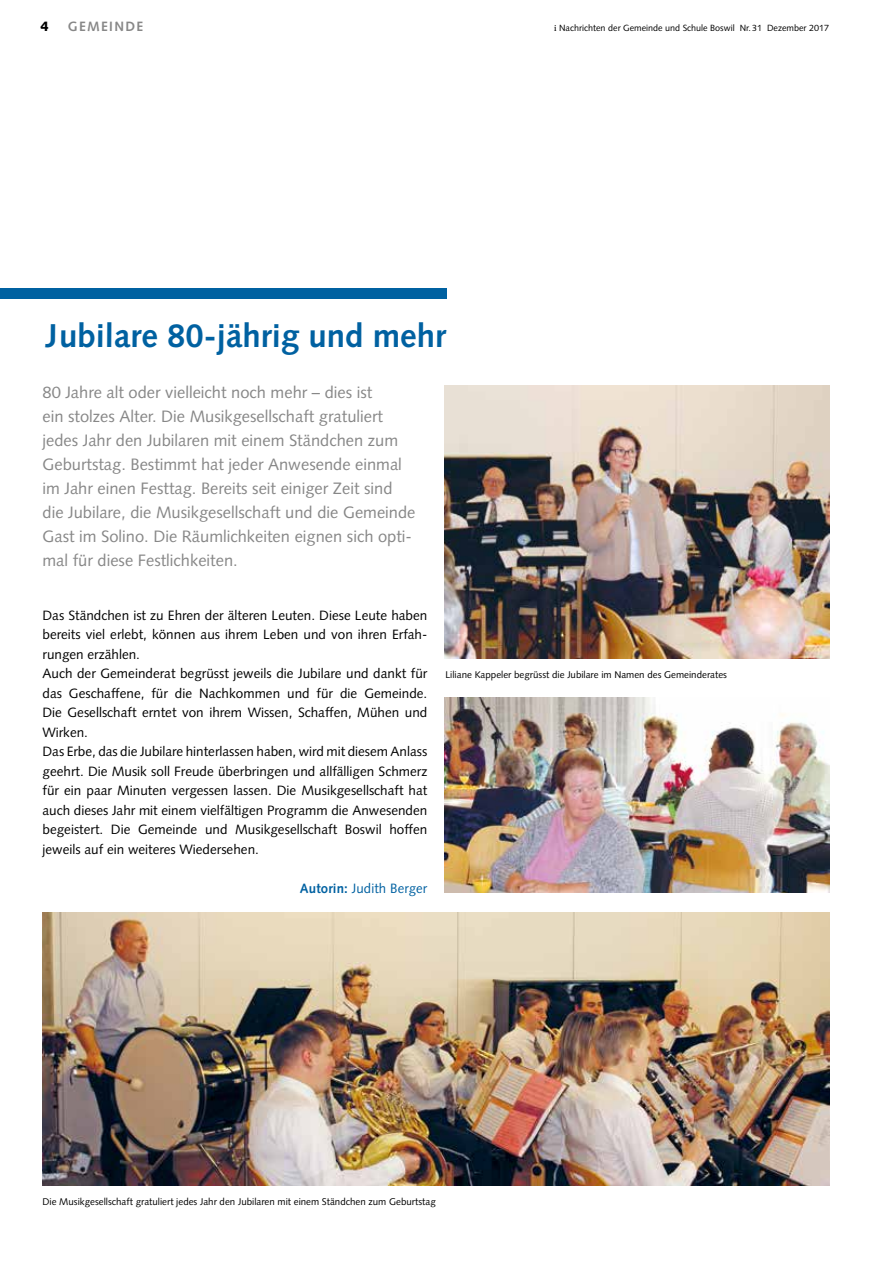
<style>
.page{position:relative;width:893px;height:1263px;background:#fff}
.page>*{position:absolute;margin:0;border:0;box-sizing:border-box;transform-origin:0 0}
.t1{font:700 33px "Syntax LT Std";color:#0061a1}
.t2{font:16.5px/24px "Syntax LT Std";color:#878787}
.t3{font:13.5px/19.5px "Syntax LT Std";color:#000}
.t4{font:13.5px "Syntax LT Std";letter-spacing:.01em;color:#0061a1}
.t5{font:700 13.5px "Syntax LT Std";letter-spacing:.1em;color:#878787}
.t6{font:900 13.5px "Syntax LT Std";color:#000}
.t7{font:9.75px "Syntax LT Std";color:#000}
.t8{font:9px "Syntax LT Std";color:#000}
.s1{font-family:"Utopia Std"}
.s2{font-weight:700}
</style>
<div class="page">
<div style="left:0;top:288px;width:446px;height:10px;background:#0061a1"></div>
<img style="left:444px;top:385px;width:385px;height:274px">
<img style="left:444px;top:697px;width:385px;height:196px">
<img style="left:43px;top:912px;width:786px;height:273px">
<p class="t6" style="left:40px;top:18px;width:10px">4</p>
<p class="t5" style="left:68px;top:19px;width:77px">GEMEINDE</p>
<p class="t8" style="left:554px;top:23px;width:276px"><span class="s1">i</span> Nachrichten der Gemeinde und Schule Boswil Nr.31 Dezember 2017</p>
<h1 class="t1" style="left:46px;top:316px;width:401px">Jubilare 80-jährig und mehr</h1>
<p class="t2" style="left:43px;top:380px;width:374px">80 Jahre alt oder vielleicht noch mehr – dies ist<br>ein stolzes Alter. Die Musikgesellschaft gratuliert jedes Jahr den Jubilaren mit einem Ständchen zum Geburtstag. Bestimmt hat jeder Anwesende einmal im Jahr einen Festtag. Bereits seit einiger Zeit sind die Jubilare, die Musikgesellschaft und die Gemeinde Gast im Solino. Die Räumlichkeiten eignen sich opti&shy;mal für diese Festlichkeiten.</p>
<p class="t3" style="left:43px;top:605px;width:386px">Das Ständchen ist zu Ehren der älteren Leuten. Diese Leute haben bereits viel erlebt, können aus ihrem Leben und von ihren Erfah&shy;rungen erzählen.<br>Auch der Gemeinderat begrüsst jeweils die Jubilare und dankt für das Geschaffene, für die Nachkommen und für die Gemeinde.<br>Die Gesellschaft erntet von ihrem Wissen, Schaffen, Mühen und Wirken.<br>Das Erbe, das die Jubilare hinterlassen haben, wird mit diesem Anlass geehrt. Die Musik soll Freude überbringen und allfälligen Schmerz für ein paar Minuten vergessen lassen. Die Musikgesellschaft hat auch dieses Jahr mit einem vielfältigen Programm die Anwesenden begeistert. Die Gemeinde und Musikgesellschaft Boswil hoffen jeweils auf ein weiteres Wiedersehen.</p>
<p class="t4" style="left:300px;top:880px;width:129px"><span class="s2">Autorin:</span> Judith Berger</p>
<p class="t7" style="left:445px;top:669px;width:283px">Liliane Kappeler begrüsst die Jubilare im Namen des Gemeinderates</p>
<p class="t7" style="left:43px;top:1195px;width:395px">Die Musikgesellschaft gratuliert jedes Jahr den Jubilaren mit einem Ständchen zum Geburtstag</p>
</div>
